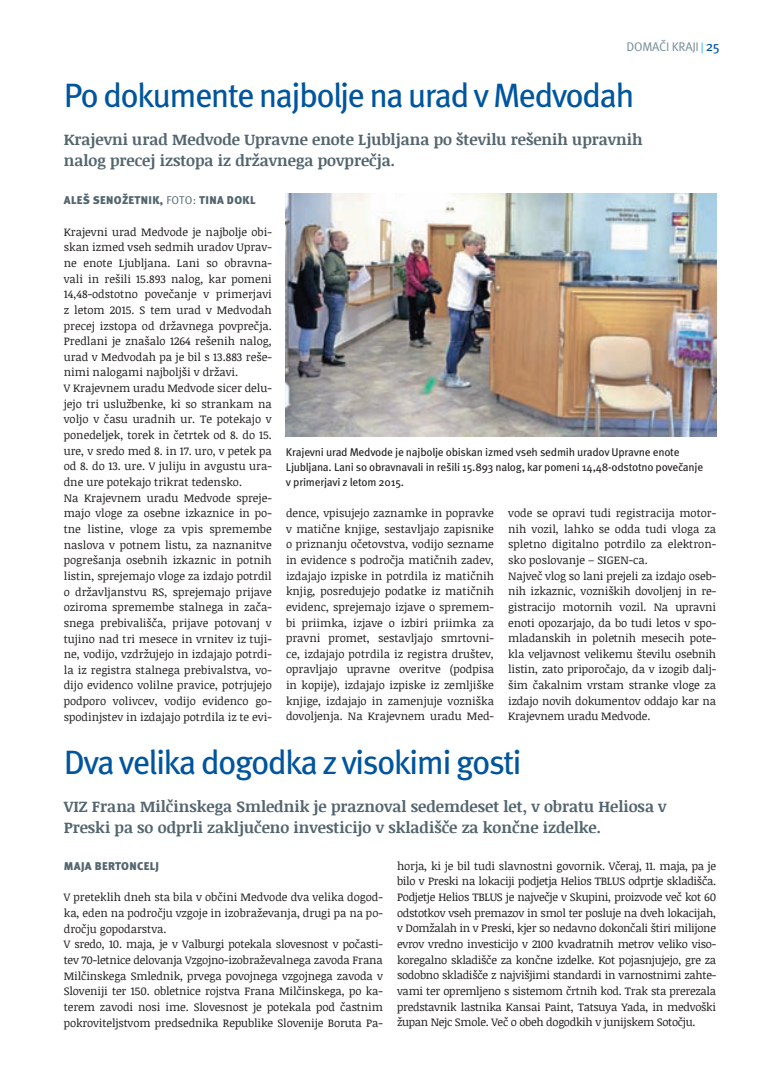
<style>
.page{position:relative;width:780px;height:1088px;background:#fff}
.page>*{position:absolute;margin:0;border:0;box-sizing:border-box;transform-origin:0 0}
.t1{font:33.75px "Meta Pro";letter-spacing:-.05em;color:#01559e}
.t2{font:700 15.62px/20.6px "Noticia Text";color:#53656e}
.t3{font:12.5px "Meta Pro";letter-spacing:-.02em;color:#738a95}
.t4{font:11.25px/15.6px "Noticia Text";color:#231f20}
.t5{font:11.25px/15px "Meta Pro";letter-spacing:-.02em;color:#231f20}
.t6{font:900 11.25px "Meta Pro";letter-spacing:.03em;color:#53656e}
.s1{font-size:11.25px;color:#00b1ed}
.s2{font-size:13.75px;color:#01559e}
.s3{font-weight:400}
</style>
<div class="page">
<img style="left:286px;top:193px;width:430px;height:244px">
<p class="t3" style="left:626px;top:39px;width:95px">DOMAČI KRAJI <span class="s1">|</span> <span class="s2">25</span></p>
<h1 class="t1" style="left:64px;top:74px;width:572px">Po dokumente najbolje na urad v Medvodah</h1>
<h2 class="t2" style="left:64px;top:129px;width:580px">Krajevni urad Medvode Upravne enote Ljubljana po številu rešenih upravnih nalog precej izstopa iz državnega povprečja.</h2>
<p class="t6" style="left:64px;top:193px;width:193px">ALEŠ SENOŽETNIK, <span class="s3">FOTO:</span> TINA DOKL</p>
<p class="t4" style="left:64px;top:223px;width:209px">Krajevni urad Medvode je najbolje obi&shy;skan izmed vseh sedmih uradov Uprav&shy;ne enote Ljubljana. Lani so obravna&shy;vali in rešili 15.893 nalog, kar pomeni 14,48-odstotno povečanje v primerjavi z letom 2015. S tem urad v Medvodah precej izstopa od državnega povprečja.<br>Predlani je znašalo 1264 rešenih nalog, urad v Medvodah pa je bil s 13.883 reše&shy;nimi nalogami najboljši v državi.<br>V Krajevnem uradu Medvode sicer delu&shy;jejo tri uslužbenke, ki so strankam na voljo v času uradnih ur. Te potekajo v ponedeljek, torek in četrtek od 8. do 15. ure, v sredo med 8. in 17. uro, v petek pa od 8. do 13. ure. V juliju in avgustu ura&shy;dne ure potekajo trikrat tedensko.<br>Na Krajevnem uradu Medvode spreje&shy;majo vloge za osebne izkaznice in po&shy;tne listine, vloge za vpis spremembe naslova v potnem listu, za naznanitve pogrešanja osebnih izkaznic in potnih listin, sprejemajo vloge za izdajo potrdil o državljanstvu RS, sprejemajo prijave oziroma spremembe stalnega in zača&shy;snega prebivališča, prijave potovanj v tujino nad tri mesece in vrnitev iz tuji&shy;ne, vodijo, vzdržujejo in izdajajo potrdi&shy;la iz registra stalnega prebivalstva, vo&shy;dijo evidenco volilne pravice, potrjujejo podporo volivcev, vodijo evidenco go&shy;spodinjstev in izdajajo potrdila iz te evi-</p>
<p class="t5" style="left:286px;top:445px;width:419px">Krajevni urad Medvode je najbolje obiskan izmed vseh sedmih uradov Upravne enote<br>Ljubljana. Lani so obravnavali in rešili 15.893 nalog, kar pomeni 14,48-odstotno povečanje v primerjavi z letom 2015.</p>
<p class="t4" style="left:286px;top:505px;width:209px;text-align:justify">dence, vpisujejo zaznamke in popravke v matične knjige, sestavljajo zapisnike o priznanju očetovstva, vodijo sezname in evidence s področja matičnih zadev, izdajajo izpiske in potrdila iz matičnih knjig, posredujejo podatke iz matičnih evidenc, sprejemajo izjave o spremem&shy;bi priimka, izjave o izbiri priimka za pravni promet, sestavljajo smrtovni&shy;ce, izdajajo potrdila iz registra društev, opravljajo upravne overitve (podpisa in kopije), izdajajo izpiske iz zemljiške knjige, izdajajo in zamenjuje vozniška dovoljenja. Na Krajevnem uradu Med-</p>
<p class="t4" style="left:508px;top:505px;width:209px">vode se opravi tudi registracija motor&shy;nih vozil, lahko se odda tudi vloga za spletno digitalno potrdilo za elektron&shy;sko poslovanje – SIGEN-ca.<br>Največ vlog so lani prejeli za izdajo oseb&shy;nih izkaznic, vozniških dovoljenj in re&shy;gistracijo motornih vozil. Na upravni enoti opozarjajo, da bo tudi letos v spo&shy;mladanskih in poletnih mesecih pote&shy;kla veljavnost velikemu številu osebnih listin, zato priporočajo, da v izogib dalj&shy;šim čakalnim vrstam stranke vloge za izdajo novih dokumentov oddajo kar na Krajevnem uradu Medvode.</p>
<h1 class="t1" style="left:64px;top:741px;width:459px">Dva velika dogodka z visokimi gosti</h1>
<h2 class="t2" style="left:64px;top:796px;width:604px">VIZ Frana Milčinskega Smlednik je praznoval sedemdeset let, v obratu Heliosa v<br>Preski pa so odprli zaključeno investicijo v skladišče za končne izdelke.</h2>
<p class="t6" style="left:64px;top:859px;width:97px">MAJA BERTONCELJ</p>
<p class="t4" style="left:64px;top:889px;width:320px">V preteklih dneh sta bila v občini Medvode dva velika dogod&shy;ka, eden na področju vzgoje in izobraževanja, drugi pa na po&shy;dročju gopodarstva.<br>V sredo, 10. maja, je v Valburgi potekala slovesnost v počasti&shy;tev 70-letnice delovanja Vzgojno-izobraževalnega zavoda Frana Milčinskega Smlednik, prvega povojnega vzgojnega zavoda v Sloveniji ter 150. obletnice rojstva Frana Milčinskega, po ka&shy;terem zavodi nosi ime. Slovesnost je potekala pod častnim pokroviteljstvom predsednika Republike Slovenije Boruta Pa-</p>
<p class="t4" style="left:397px;top:858px;width:320px;text-align:justify">horja, ki je bil tudi slavnostni govornik. Včeraj, 11. maja, pa je bilo v Preski na lokaciji podjetja Helios TBLUS odprtje skladišča.<br>Podjetje Helios TBLUS je največje v Skupini, proizvode več kot 60 odstotkov vseh premazov in smol ter posluje na dveh lokacijah, v Domžalah in v Preski, kjer so nedavno dokončali štiri milijone evrov vredno investicijo v 2100 kvadratnih metrov veliko viso&shy;koregalno skladišče za končne izdelke. Kot pojasnjujejo, gre za sodobno skladišče z najvišjimi standardi in varnostnimi zahte&shy;vami ter opremljeno s sistemom črtnih kod. Trak sta prerezala predstavnik lastnika Kansai Paint, Tatsuya Yada, in medvoški župan Nejc Smole. Več o obeh dogodkih v junijskem Sotočju.</p>
</div>
